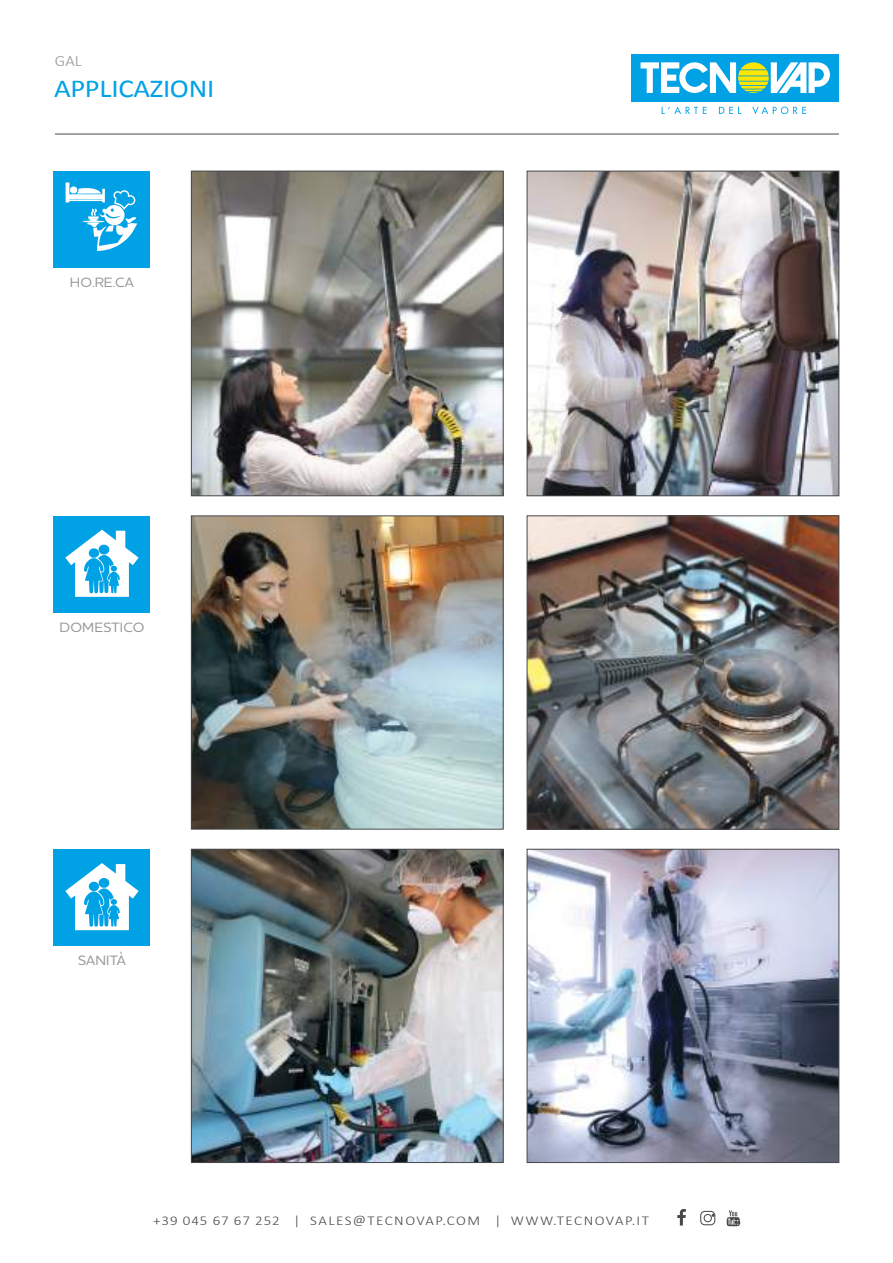
<style>
.page{position:relative;width:893px;height:1263px;background:#fff}
.page>*{position:absolute;margin:0;border:0;box-sizing:border-box;transform-origin:0 0}
.t1{font:25.95px "Calibri";letter-spacing:-.01em;color:#00a2e5;scale:1.11 1}
.t2{font:300 15.75px "Calibri";color:#969698;scale:1.05 1}
.t3{font:500 13.8px "Houschka Pro";letter-spacing:.015em;color:#969698;scale:1.05 1}
.t4{font:300 13.5px "Calibri";letter-spacing:.09em;color:#49494c;scale:1.11 1}
</style>
<div class="page">
<img style="left:529px;top:173px;width:308px;height:321px">
<div style="left:527px;top:171px;width:312px;height:325px;border:1px solid #49494c"></div>
<img style="left:193px;top:173px;width:308px;height:321px">
<div style="left:191px;top:171px;width:312px;height:325px;border:1px solid #49494c"></div>
<img style="left:529px;top:518px;width:308px;height:309px">
<div style="left:527px;top:516px;width:312px;height:313px;border:1px solid #49494c"></div>
<img style="left:529px;top:851px;width:308px;height:309px">
<div style="left:527px;top:849px;width:312px;height:313px;border:1px solid #49494c"></div>
<img style="left:193px;top:518px;width:308px;height:309px">
<div style="left:191px;top:516px;width:312px;height:313px;border:1px solid #49494c"></div>
<img style="left:193px;top:851px;width:308px;height:309px">
<div style="left:191px;top:849px;width:312px;height:313px;border:1px solid #49494c"></div>
<hr style="left:55px;top:134px;width:784px;height:1px;background:#49494c">
<div style="left:54px;top:171px;width:96px;height:97px;background:#00a2e5"></div>
<svg style="left:66px;top:182px;width:71px;height:69px"></svg>
<div style="left:54px;top:516px;width:96px;height:96px;background:#00a2e5"></div>
<svg style="left:65px;top:530px;width:74px;height:67px"></svg>
<div style="left:54px;top:849px;width:96px;height:97px;background:#00a2e5"></div>
<svg style="left:65px;top:863px;width:74px;height:67px"></svg>
<svg style="left:700px;top:1211px;width:15px;height:14px"></svg>
<svg style="left:727px;top:1210px;width:13px;height:16px"></svg>
<svg style="left:677px;top:1209px;width:9px;height:16px"></svg>
<div style="left:632px;top:54px;width:207px;height:48px;background:#00a2e5"></div>
<svg style="left:641px;top:62px;width:189px;height:31px"></svg>
<svg style="left:662px;top:106px;width:144px;height:8px"></svg>
<p class="t2" style="left:55px;top:51px;width:27px">GAL</p>
<h1 class="t1" style="left:54px;top:72px;width:146px">APPLICAZIONI</h1>
<p class="t3" style="left:70px;top:274px;width:62px">HO.RE.CA</p>
<p class="t3" style="left:59px;top:618px;width:82px">DOMESTICO</p>
<p class="t3" style="left:78px;top:952px;width:47px">SANITÀ</p>
<p class="t4" style="left:153px;top:1212px;width:448px">+39 045 67 67 252 | SALES@TECNOVAP.COM | WWW.TECNOVAP.IT</p>
</div>
